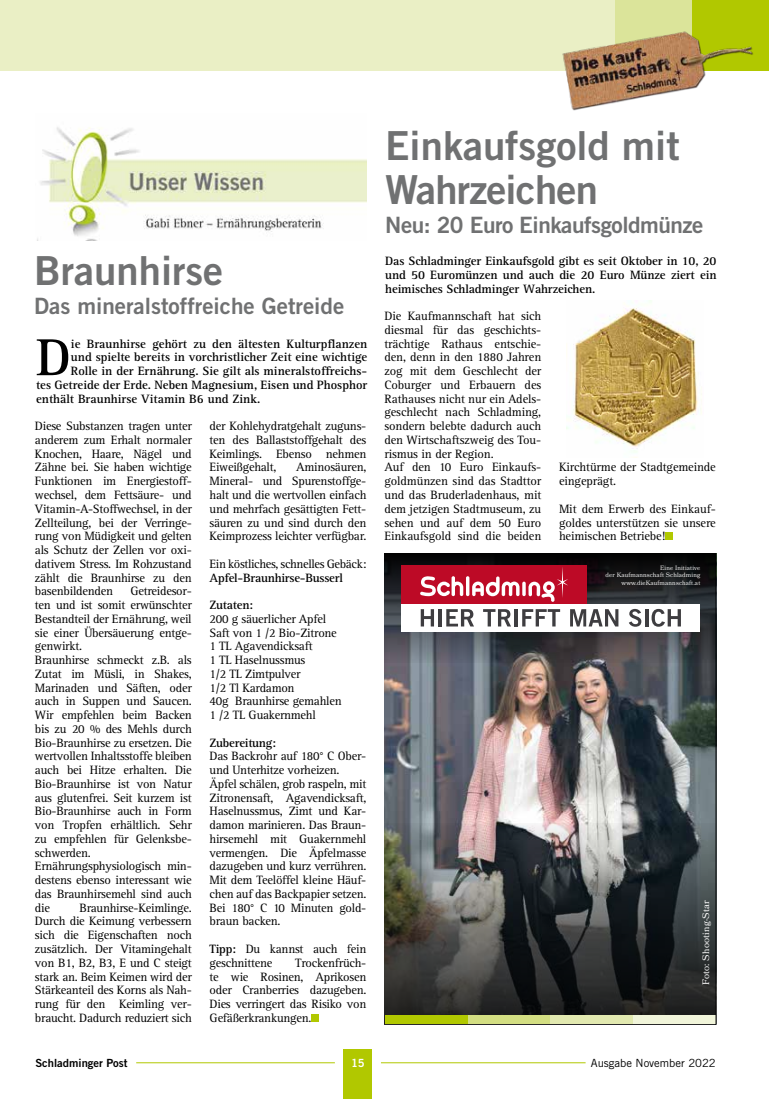
<style>
.page{position:relative;width:769px;height:1099px;background:#fff}
.page>*{position:absolute;margin:0;border:0;box-sizing:border-box;transform-origin:0 0}
.t1{font:700 53.75px "Rotis Serif";color:#000}
.t2{font:40px/43.8px "Trade Gothic Bold Two";color:#707172}
.t3{font:22.5px "Trade Gothic Bold Two";color:#707172}
.t4{font:22.5px "Trade Gothic Bold Two";letter-spacing:-.02em;color:#707172}
.t5{font:12.5px/13.8px "Rotis Serif";letter-spacing:-.02em;color:#000;text-align:justify}
.t6{font:12.5px/13.8px "AT Rotis Serif";letter-spacing:-.01em;color:#000}
.t7{font:700 12.5px "Rotis Serif";color:#000}
.t8{font:700 12.5px/13.8px "AT Rotis Serif";letter-spacing:-.01em;color:#000;text-align:justify}
.t9{font:700 12.5px "Rotis Serif";letter-spacing:-.02em;color:#000}
.t10{font:11.25px "Trade Gothic";color:#000}
.t11{font:11.25px "Trade Gothic Bold Two";color:#000}
.t12{font:11.25px "Trade Gothic Bold Two";color:#fff}
.t13{font:9.38px "Bookmania";letter-spacing:.02em;color:#fff}
.t14{font:6.25px/7.5px "Bookmania";letter-spacing:.02em;color:#fff;text-align:right}
.s1{font-weight:700}
</style>
<div class="page">
<div style="left:344px;top:1049px;width:28px;height:49px;background:#b1c800"></div>
<hr style="left:136px;top:1062px;width:199px;height:1px;background:#b1c800">
<hr style="left:381px;top:1062px;width:205px;height:1px;background:#b1c800">
<div style="left:692px;top:0;width:77px;height:71px;background:#b1c800"></div>
<div style="left:615px;top:0;width:77px;height:71px;background:#dbe49a"></div>
<div style="left:0;top:0;width:615px;height:71px;background:#eaefc5"></div>
<img style="left:562px;top:31px;width:191px;height:80px">
<div style="left:311px;top:1014px;width:8px;height:7px;background:#b1c800"></div>
<img style="left:37px;top:127px;width:329px;height:113px">
<img style="left:385px;top:553px;width:331px;height:471px">
<div style="left:665px;top:532px;width:8px;height:8px;background:#b1c800"></div>
<img style="left:566px;top:300px;width:136px;height:158px">
<h2 class="t2" style="left:34px;top:248px;width:190px">Braunhirse</h2>
<h3 class="t3" style="left:34px;top:292px;width:311px">Das mineralstoffreiche Getreide</h3>
<h1 class="t1" style="left:36px;top:326px;width:36px">D</h1>
<p class="t7" style="left:71px;top:336px;width:298px">ie Braunhirse gehört zu den ältesten Kulturpflanzen</p>
<p class="t7" style="left:71px;top:350px;width:298px">und spielte bereits in vorchristlicher Zeit eine wichtige</p>
<p class="t7" style="left:71px;top:363px;width:298px">Rolle in der Ernährung. Sie gilt als mineralstoffreichs-</p>
<p class="t7" style="left:36px;top:377px;width:333px">tes Getreide der Erde. Neben Magnesium, Eisen und Phosphor</p>
<p class="t7" style="left:36px;top:391px;width:226px">enthält Braunhirse Vitamin B6 und Zink.</p>
<p class="t5" style="left:210px;top:419px;width:158px">der Kohlehydratgehalt zuguns&shy;ten des Ballaststoffgehalt des Keimlings. Ebenso nehmen Eiweißgehalt,</p>
<p class="t5" style="left:35px;top:419px;width:158px">Diese Substanzen tragen unter anderem zum Erhalt normaler Knochen, Haare, Nägel und Zähne bei. Sie haben wichtige Funktionen im Energiestoff&shy;wechsel, dem Fettsäure- und Vitamin-A-Stoffwechsel, in der Zellteilung, bei der Verringe&shy;rung von Müdigkeit und gelten als Schutz der Zellen vor oxi&shy;dativem Stress. Im Rohzustand zählt die Braunhirse zu den basenbildenden</p>
<p class="t5" style="left:210px;top:461px;width:158px;text-indent:87px">Aminosäuren, Mineral- und Spurenstoffge&shy;halt und die wertvollen einfach und mehrfach gesättigten Fett&shy;säuren zu und sind durch den Keimprozess leichter verfügbar.</p>
<p class="t5" style="left:210px;top:557px;width:158px">Ein köstliches, schnelles Gebäck:</p>
<p class="t9" style="left:210px;top:570px;width:135px">Apfel-Braunhirse-Busserl</p>
<p class="t9" style="left:210px;top:597px;width:45px">Zutaten:</p>
<p class="t5" style="left:210px;top:612px;width:134px;text-align:left">200 g säuerlicher Apfel<br>Saft von 1 /2 Bio-Zitrone<br>1 TL Agavendicksaft<br>1 TL Haselnussmus<br>1/2 TL Zimtpulver<br>1/2 Tl Kardamon<br>40g Braunhirse gemahlen<br>1 /2 TL Guakernmehl</p>
<p class="t9" style="left:210px;top:735px;width:68px">Zubereitung:</p>
<p class="t5" style="left:210px;top:749px;width:158px;text-align:left">Das Backrohr auf 180° C Ober&shy;und Unterhitze vorheizen.<br>Äpfel schälen, grob raspeln, mit<br>Zitronensaft, Agavendicksaft,<br>Haselnussmus, Zimt und Kar&shy;damon marinieren. Das Braun&shy;hirsemehl mit Guakernmehl vermengen. Die Äpfelmasse dazugeben und kurz verrühren.<br>Mit dem Teelöffel kleine Häuf&shy;chen auf das Backpapier setzen.<br>Bei 180° C 10 Minuten gold&shy;braun backen.</p>
<p class="t5" style="left:210px;top:942px;width:158px"><span class="s1">Tipp:</span> Du kannst auch fein geschnittene</p>
<p class="t5" style="left:35px;top:584px;width:158px;text-align:left;text-indent:95px">Getreidesor&shy;ten und ist somit erwünschter<br>Bestandteil der Ernährung, weil sie einer Übersäuerung entge&shy;genwirkt.<br>Braunhirse schmeckt z.B. als<br>Zutat im Müsli, in Shakes,<br>Marinaden und Säften, oder auch in Suppen und Saucen.<br>Wir empfehlen beim Backen bis zu 20 % des Mehls durch<br>Bio-Braunhirse zu ersetzen. Die wertvollen Inhaltsstoffe bleiben auch bei Hitze erhalten. Die<br>Bio-Braunhirse ist von Natur aus glutenfrei. Seit kurzem ist<br>Bio-Braunhirse auch in Form von Tropfen erhältlich. Sehr zu empfehlen für Gelenksbe&shy;schwerden.<br>Ernährungsphysiologisch min&shy;destens ebenso interessant wie das Braunhirsemehl sind auch die</p>
<p class="t5" style="left:35px;top:901px;width:158px;text-indent:45px">Braunhirse-Keimlinge.<br>Durch die Keimung verbessern sich die Eigenschaften noch zusätzlich. Der Vitamingehalt von B1, B2, B3, E und C steigt stark an. Beim Keimen wird der Stärkeanteil des Korns als Nah&shy;rung für den Keimling ver&shy;braucht. Dadurch reduziert sich</p>
<p class="t5" style="left:210px;top:956px;width:158px;text-indent:86px">Trockenfrüch&shy;te wie Rosinen, Aprikosen oder Cranberries dazugeben.<br>Dies verringert das Risiko von Gefäßerkrankungen.</p>
<h2 class="t2" style="left:385px;top:123px;width:296px">Einkaufsgold mit<br>Wahrzeichen</h2>
<h3 class="t4" style="left:385px;top:210px;width:320px">Neu: 20 Euro Einkaufsgoldmünze</h3>
<p class="t8" style="left:385px;top:254px;width:333px">Das Schladminger Einkaufsgold gibt es seit Oktober in 10, 20 und 50 Euromünzen und auch die 20 Euro Münze ziert ein heimisches Schladminger Wahrzeichen.</p>
<p class="t6" style="left:384px;top:309px;width:158px">Die Kaufmannschaft hat sich diesmal für das geschichts&shy;trächtige Rathaus entschie&shy;den, denn in den 1880 Jahren zog mit dem Geschlecht der<br>Coburger und Erbauern des<br>Rathauses nicht nur ein Adels&shy;geschlecht nach Schladming, sondern belebte dadurch auch den Wirtschaftszweig des Tou&shy;rismus in der Region.<br>Auf den 10 Euro Einkaufs&shy;goldmünzen sind das Stadttor und das Bruderladenhaus, mit dem jetzigen Stadtmuseum, zu sehen und auf dem 50 Euro<br>Einkaufsgold sind die beiden</p>
<p class="t6" style="left:559px;top:461px;width:158px">Kirchtürme der Stadtgemeinde eingeprägt.</p>
<p class="t6" style="left:559px;top:502px;width:158px;text-align:justify">Mit dem Erwerb des Einkauf&shy;goldes unterstützen sie unsere heimischen Betriebe!</p>
<p class="t14" style="left:605px;top:564px;width:96px">Eine Initiative<br>der Kaufmannschaft Schladming www.dieKaufmannschaft.at</p>
<p class="t13" style="left:700px;top:984px;width:86px;rotate:-90deg">Foto: Shooting-Star</p>
<p class="t11" style="left:35px;top:1056px;width:94px">Schladminger Post</p>
<p class="t12" style="left:351px;top:1056px;width:15px">15</p>
<p class="t10" style="left:591px;top:1056px;width:126px">Ausgabe November 2022</p>
</div>
